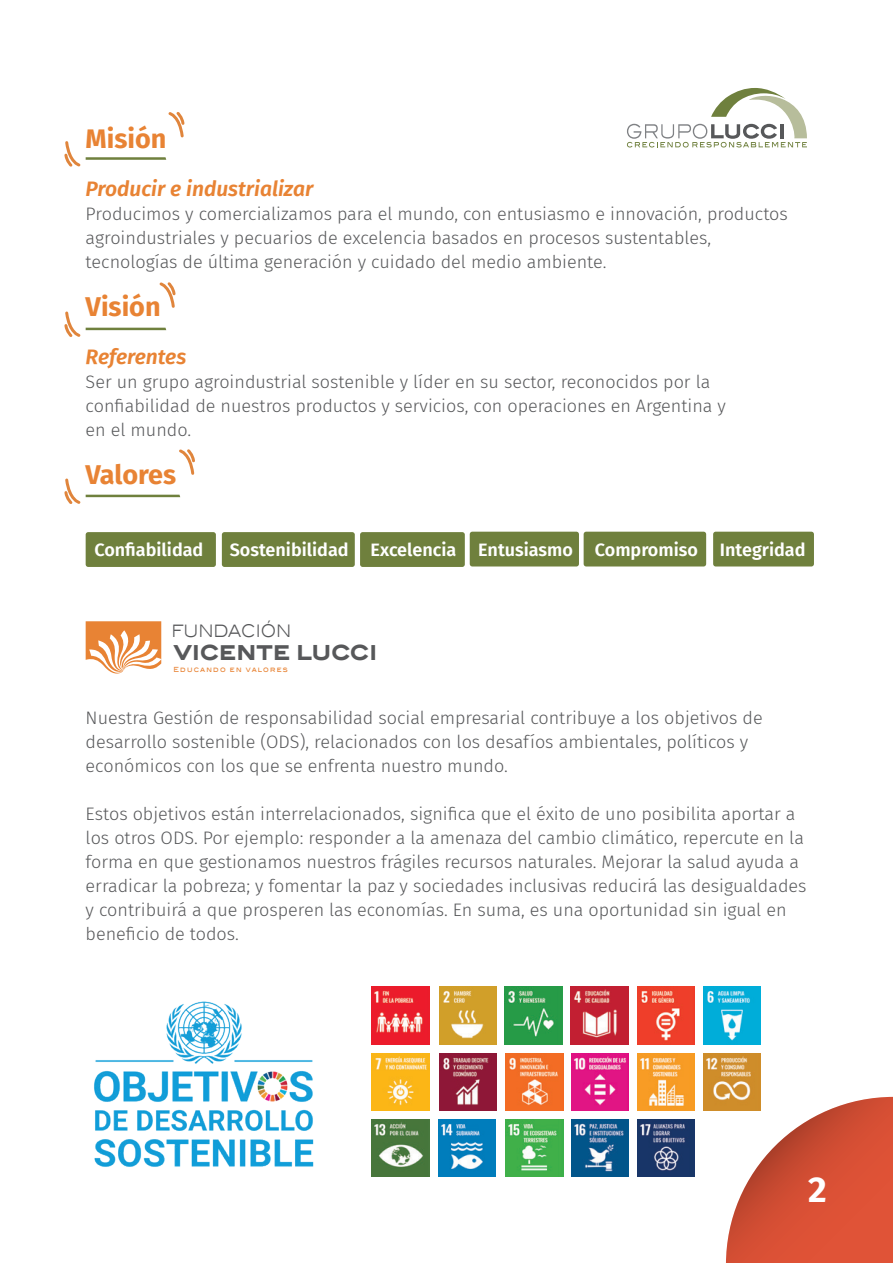
<style>
.page{position:relative;width:893px;height:1263px;background:#fff}
.page>*{position:absolute;margin:0;border:0;box-sizing:border-box;transform-origin:0 0}
.t1{font:700 36px "Fira Sans";color:#fff}
.t2{font:700 27px "Fira Sans";color:#e88334}
.t3{font:700 24.3px "Blair ITC";letter-spacing:-.005em;color:#57585a;scale:.85 1}
.t4{font:italic 600 21px "Fira Sans";color:#e88334}
.t5{font:300 20.4px "Blair ITC";color:#57585a;scale:.85 1}
.t6{font:300 18px/24px "Fira Sans";color:#57585a}
.t7{font:600 18px "Fira Sans";color:#fff}
.t8{font:500 7.05px "Blair ITC";letter-spacing:.195em;color:#e88334;scale:.85 1}
</style>
<div class="page">
<svg style="left:726px;top:1097px;width:167px;height:166px"></svg>
<div style="left:86px;top:532px;width:130px;height:35px;background:#6f803d;border-radius:3px"></div>
<div style="left:470px;top:532px;width:109px;height:34px;background:#6f803d;border-radius:3px"></div>
<div style="left:222px;top:532px;width:133px;height:35px;background:#6f803d;border-radius:3px"></div>
<div style="left:360px;top:532px;width:105px;height:35px;background:#6f803d;border-radius:3px"></div>
<div style="left:584px;top:532px;width:122px;height:34px;background:#6f803d;border-radius:3px"></div>
<div style="left:713px;top:532px;width:101px;height:34px;background:#6f803d;border-radius:3px"></div>
<svg style="left:64px;top:112px;width:121px;height:55px"></svg>
<svg style="left:64px;top:282px;width:112px;height:55px"></svg>
<svg style="left:64px;top:449px;width:131px;height:55px"></svg>
<img style="left:372px;top:987px;width:57px;height:57px">
<img style="left:439px;top:987px;width:58px;height:57px">
<img style="left:505px;top:987px;width:57px;height:57px">
<img style="left:571px;top:987px;width:57px;height:57px">
<img style="left:637px;top:987px;width:57px;height:57px">
<img style="left:703px;top:987px;width:57px;height:57px">
<img style="left:372px;top:1053px;width:57px;height:57px">
<img style="left:439px;top:1053px;width:58px;height:57px">
<img style="left:506px;top:1053px;width:57px;height:57px">
<img style="left:571px;top:1053px;width:58px;height:57px">
<img style="left:637px;top:1053px;width:57px;height:57px">
<img style="left:703px;top:1053px;width:57px;height:57px">
<img style="left:372px;top:1119px;width:57px;height:58px">
<img style="left:438px;top:1119px;width:58px;height:58px">
<img style="left:506px;top:1119px;width:57px;height:58px">
<img style="left:571px;top:1119px;width:58px;height:58px">
<img style="left:637px;top:1119px;width:57px;height:58px">
<img style="left:94px;top:1001px;width:220px;height:166px">
<svg style="left:627px;top:88px;width:180px;height:60px"></svg>
<svg style="left:86px;top:621px;width:75px;height:53px"></svg>
<h2 class="t2" style="left:86px;top:116px;width:82px">Misión</h2>
<p class="t4" style="left:86px;top:171px;width:229px">Producir e industrializar</p>
<p class="t6" style="left:86px;top:202px;width:704px">Producimos y comercializamos para el mundo, con entusiasmo e innovación, productos agroindustriales y pecuarios de excelencia basados en procesos sustentables, tecnologías de última generación y cuidado del medio ambiente.</p>
<h2 class="t2" style="left:86px;top:284px;width:77px">Visión</h2>
<p class="t4" style="left:86px;top:339px;width:102px">Referentes</p>
<p class="t6" style="left:86px;top:370px;width:642px">Ser un grupo agroindustrial sostenible y líder en su sector, reconocidos por la confiabilidad de nuestros productos y servicios, con operaciones en Argentina y en el mundo.</p>
<h2 class="t2" style="left:86px;top:452px;width:92px">Valores</h2>
<p class="t7" style="left:94px;top:535px;width:110px">Confiabilidad</p>
<p class="t7" style="left:230px;top:535px;width:577px">Sostenibilidad Excelencia Entusiasmo Compromiso Integridad</p>
<p class="t5" style="left:172px;top:618px;width:142px">FUNDACIÓN</p>
<h3 class="t3" style="left:173px;top:636px;width:241px">VICENTE LUCCI</h3>
<p class="t8" style="left:174px;top:665px;width:136px">Educando en valores</p>
<p class="t6" style="left:86px;top:706px;width:679px">Nuestra Gestión de responsabilidad social empresarial contribuye a los objetivos de desarrollo sostenible (ODS), relacionados con los desafíos ambientales, políticos y económicos con los que se enfrenta nuestro mundo.</p>
<p class="t6" style="left:86px;top:802px;width:722px">Estos objetivos están interrelacionados, significa que el éxito de uno posibilita aportar a los otros ODS. Por ejemplo: responder a la amenaza del cambio climático, repercute en la forma en que gestionamos nuestros frágiles recursos naturales. Mejorar la salud ayuda a erradicar la pobreza; y fomentar la paz y sociedades inclusivas reducirá las desigualdades y contribuirá a que prosperen las economías. En suma, es una oportunidad sin igual en beneficio de todos.</p>
<h1 class="t1" style="left:808px;top:1159px;width:20px">2</h1>
</div>
